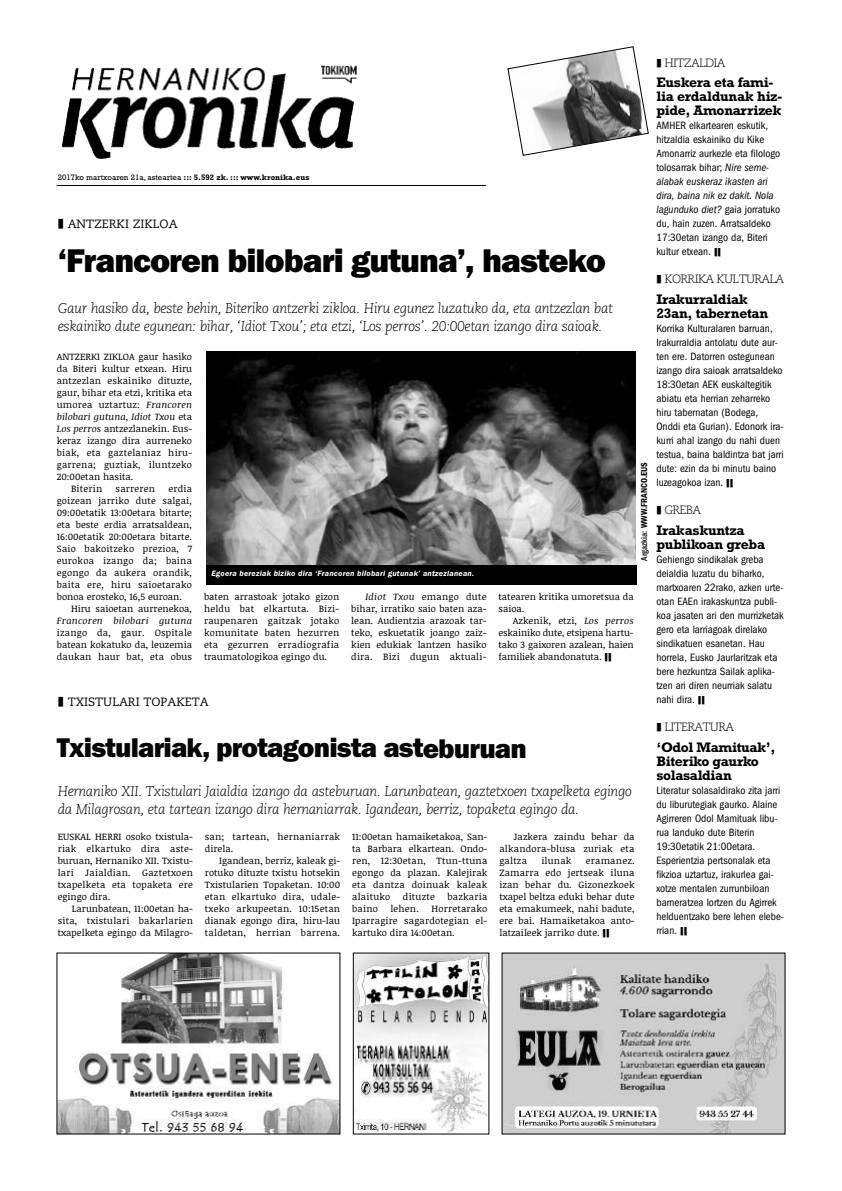
<style>
.page{position:relative;width:842px;height:1191px;background:#fff}
.page>*{position:absolute;margin:0;border:0;box-sizing:border-box;transform-origin:0 0}
.t1{font:800 34px "Franklin Gothic";letter-spacing:-.03em;color:#000}
.t2{font:800 28px "Franklin Gothic";letter-spacing:-.03em;color:#050505}
.t3{font:italic 300 14px/18px "Caecilia LT Std";letter-spacing:-.03em;color:#000}
.t4{font:700 14px/14px "Rockwell";letter-spacing:-.02em;color:#000}
.t5{font:300 12px "Caecilia LT Std";letter-spacing:-.055em;color:#000}
.t6{font:12px "Caecilia LT Std";color:#050505}
.t7{font:condensed 11px/14px "ITC Franklin Gothic Std";color:#000}
.t8{font:9.5px/12px "Noticia Text";letter-spacing:.01em;color:#000;text-align:justify}
.t9{font:italic 9.5px "Noticia Text";color:#000}
.t10{font:italic 9.5px "Noticia Text";letter-spacing:.02em;color:#000}
.t11{font:600 condensed 9px "Franklin Gothic";color:#000}
.t12{font:italic 600 8px "Franklin Gothic";letter-spacing:.03em;color:#fff}
.t13{font:8px "Rockwell";color:#000}
.s1{font-style:italic}
.s2{font-weight:700}
.s3{font-style:normal}
.s4{font-weight:500}
</style>
<div class="page">
<img style="left:62px;top:67px;width:292px;height:92px">
<hr style="left:57px;top:185px;width:429px;height:1px;background:#000">
<img style="left:315px;top:65px;width:42px;height:20px">
<img style="left:59px;top:954px;width:279px;height:178px">
<img style="left:504px;top:954px;width:279px;height:178px">
<img style="left:355px;top:954px;width:132px;height:178px">
<svg style="left:508px;top:46px;width:141px;height:110px"></svg>
<img style="left:206px;top:351px;width:430px;height:214px">
<div style="left:206px;top:565px;width:430px;height:20px;background:#000"></div>
<p class="t5" style="left:664px;top:57px;width:62px">HITZALDIA</p>
<h3 class="t4" style="left:656px;top:76px;width:127px">Euskera eta fami&shy;lia erdaldunak hiz&shy;pide, Amonarrizek</h3>
<p class="t7" style="left:656px;top:120px;width:125px">AMHER elkartearen eskutik, hitzaldia eskainiko du Kike<br>Amonarriz aurkezle eta filologo tolosarrak bihar; <span class="s1">Nire seme&shy;alabak euskeraz ikasten ari dira, baina nik ez dakit. Nola lagunduko diet?</span> gaia jorratuko du, hain zuzen. Arratsaldeko<br>17:30etan izango da, Biteri kultur etxean.</p>
<p class="t5" style="left:664px;top:274px;width:121px">KORRIKA KULTURALA</p>
<h3 class="t4" style="left:656px;top:292px;width:113px">Irakurraldiak<br>23an, tabernetan</h3>
<p class="t7" style="left:656px;top:322px;width:129px">Korrika Kulturalaren barruan,<br>Irakurraldia antolatu dute aur&shy;ten ere. Datorren ostegunean izango dira saioak arratsaldeko<br>18:30etan AEK euskaltegitik abiatu eta herrian zeharreko hiru tabernatan (Bodega,<br>Onddi eta Gurian). Edonork ira&shy;kurri ahal izango du nahi duen testua, baina baldintza bat jarri dute: ezin da bi minutu baino luzeagokoa izan.</p>
<p class="t5" style="left:664px;top:505px;width:38px">GREBA</p>
<h3 class="t4" style="left:656px;top:523px;width:110px">Irakaskuntza publikoan greba</h3>
<p class="t7" style="left:656px;top:553px;width:129px">Gehiengo sindikalak greba deialdia luzatu du biharko, martxoaren 22rako, azken urte&shy;otan EAEn irakaskuntza publi&shy;koa jasaten ari den murrizketak gero eta larriagoak direlako sindikatuen esanetan. Hau horrela, Eusko Jaurlaritzak eta bere hezkuntza Sailak aplika&shy;tzen ari diren neurriak salatu nahi dira.</p>
<p class="t5" style="left:664px;top:721px;width:71px">LITERATURA</p>
<h3 class="t4" style="left:656px;top:740px;width:120px">‘Odol Mamituak’,<br>Biteriko gaurko solasaldian</h3>
<p class="t7" style="left:656px;top:784px;width:129px">Literatur solasaldirako zita jarri du liburutegiak gaurko. Alaine<br>Agirreren Odol Mamituak libu&shy;rua landuko dute Biterin<br>19:30etatik 21:00etara.<br>Esperientzia pertsonalak eta fikzioa uztartuz, irakurlea gai&shy;xotze mentalen zurrunbiloan barneratzea lortzen du Agirrek helduentzako bere lehen elebe&shy;rrian.</p>
<p class="t13" style="left:58px;top:173px;width:253px">2017ko martxoaren 21a, asteartea <span class="s2">::: 5.592 zk. ::: www.kronika.eus</span></p>
<p class="t6" style="left:68px;top:218px;width:111px">ANTZERKI ZIKLOA</p>
<h1 class="t1" style="left:58px;top:240px;width:550px">‘Francoren bilobari gutuna’, hasteko</h1>
<h3 class="t3" style="left:58px;top:301px;width:557px">Gaur hasiko da, beste behin, Biteriko antzerki zikloa. Hiru egunez luzatuko da, eta antzezlan bat eskainiko dute egunean: bihar, ‘Idiot Txou’; eta etzi, ‘Los perros’. 20:00etan izango dira saioak.</h3>
<p class="t8" style="left:57px;top:351px;width:137px">ANTZERKI ZIKLOA gaur hasiko</p>
<p class="t8" style="left:57px;top:363px;width:137px">da Biteri kultur etxean. Hiru</p>
<p class="t8" style="left:57px;top:375px;width:137px">antzezlan eskainiko dituzte,</p>
<p class="t8" style="left:57px;top:387px;width:137px">gaur, bihar eta etzi, kritika eta</p>
<p class="t8" style="left:57px;top:399px;width:137px">umorea uztartuz: <span class="s1">Francoren</span></p>
<p class="t9" style="left:57px;top:411px;width:137px">bilobari gutuna<span class="s3">,</span> Idiot Txou <span class="s3">eta</span></p>
<p class="t8" style="left:57px;top:423px;width:137px"><span class="s1">Los perros</span> antzezlanekin. Eus-</p>
<p class="t8" style="left:57px;top:435px;width:137px">keraz izango dira aurreneko</p>
<p class="t8" style="left:57px;top:447px;width:137px">biak, eta gaztelaniaz hiru-</p>
<p class="t8" style="left:57px;top:459px;width:137px">garrena; guztiak, iluntzeko</p>
<p class="t8" style="left:57px;top:471px;width:78px">20:00etan hasita.</p>
<p class="t8" style="left:71px;top:483px;width:33px">Biterin</p>
<p class="t8" style="left:116px;top:483px;width:41px">sarreren</p>
<p class="t11" style="left:639px;top:561px;width:100px;rotate:-90deg"><span class="s4">Argazkia:</span> WWW.FRANCO.EUS</p>
<p class="t8" style="left:57px;top:483px;width:137px;text-indent:112px">erdia goizean jarriko dute salgai, 09:00etatik 13:00etara bitarte; eta beste erdia arratsaldean, 16:00etatik 20:00etara bitarte.<br>Saio bakoitzeko prezioa, 7 eurokoa izango da; baina egongo da aukera orandik, baita ere, hiru saioetarako bonoa erosteko, 16,5 euroan.</p>
<p class="t8" style="left:71px;top:603px;width:123px">Hiru saioetan aurrenekoa,</p>
<p class="t10" style="left:57px;top:615px;width:137px">Francoren bilobari gutuna</p>
<p class="t8" style="left:57px;top:627px;width:137px">izango da, gaur. Ospitale batean kokatuko da, leuzemia daukan haur bat, eta obus</p>
<p class="t12" style="left:211px;top:568px;width:264px">Egoera bereziak biziko dira ‘Francoren bilobari gutunak’ antzezlanean.</p>
<p class="t8" style="left:204px;top:591px;width:137px">baten arrastoak jotako gizon heldu bat elkartuta. Bizi&shy;raupenaren gaitzak jotako komunitate baten hezurren eta gezurren erradiografia traumatologikoa egingo du.</p>
<p class="t8" style="left:351px;top:591px;width:137px;text-indent:14px"><span class="s1">Idiot Txou</span> emango dute bihar, irratiko saio baten aza&shy;lean. Audientzia arazoak tar&shy;teko, eskuetatik joango zaiz&shy;kien edukiak lantzen hasiko dira. Bizi dugun aktuali-</p>
<p class="t8" style="left:498px;top:591px;width:137px">tatearen kritika umoretsua da saioa.</p>
<p class="t8" style="left:498px;top:615px;width:137px;text-indent:14px">Azkenik, etzi, <span class="s1">Los perros </span>eskainiko dute, etsipena hartu&shy;tako 3 gaixoren azalean, haien familiek abandonatuta.</p>
<p class="t6" style="left:68px;top:696px;width:142px">TXISTULARI TOPAKETA</p>
<h2 class="t2" style="left:57px;top:731px;width:472px">Txistulariak, protagonista asteburuan</h2>
<h3 class="t3" style="left:58px;top:783px;width:576px">Hernaniko XII. Txistulari Jaialdia izango da asteburuan. Larunbatean, gaztetxoen txapelketa egingo da Milagrosan, eta tartean izango dira hernaniarrak. Igandean, berriz, topaketa egingo da.</h3>
<p class="t8" style="left:58px;top:831px;width:137px">EUSKAL HERRI osoko txistula&shy;riak elkartuko dira aste&shy;buruan, Hernaniko XII. Txistu&shy;lari Jaialdian. Gaztetxoen txapelketa eta topaketa ere egingo dira.</p>
<p class="t8" style="left:58px;top:903px;width:137px;text-indent:14px">Larunbatean, 11:00etan ha&shy;sita, txistulari bakarlarien txapelketa egingo da Milagro-</p>
<p class="t8" style="left:205px;top:831px;width:137px">san; tartean, hernaniarrak direla.</p>
<p class="t8" style="left:205px;top:855px;width:137px;text-indent:14px">Igandean, berriz, kaleak gi&shy;rotuko dituzte txistu hotsekin Txistularien Topaketan. 10:00 etan elkartuko dira, udale&shy;txeko arkupeetan. 10:15etan dianak egongo dira, hiru-lau taldetan, herrian barrena.</p>
<p class="t8" style="left:352px;top:831px;width:137px">11:00etan hamaiketakoa, San&shy;ta Barbara elkartean. Ondo&shy;ren, 12:30etan, Ttun-ttuna egongo da plazan. Kalejirak eta dantza doinuak kaleak alaituko</p>
<p class="t8" style="left:499px;top:831px;width:137px;text-indent:14px">Jazkera zaindu behar da alkandora-blusa zuriak eta galtza</p>
<p class="t8" style="left:541px;top:855px;width:32px">ilunak</p>
<p class="t8" style="left:499px;top:855px;width:137px;text-indent:86px">eramanez.<br>Zamarra edo jertseak iluna izan behar du. Gizonezkoek txapel beltza eduki behar dute eta emakumeek, nahi badute, ere bai. Hamaiketakoa anto&shy;latzaileek jarriko dute.</p>
<p class="t8" style="left:403px;top:891px;width:33px">dituzte</p>
<p class="t8" style="left:447px;top:891px;width:41px">bazkaria</p>
<p class="t8" style="left:352px;top:903px;width:27px">baino</p>
<p class="t8" style="left:390px;top:903px;width:30px">lehen.</p>
<p class="t8" style="left:352px;top:903px;width:137px;text-indent:79px">Horretarako Iparragire sagardotegian el&shy;kartuko dira 14:00etan.</p>
</div>
